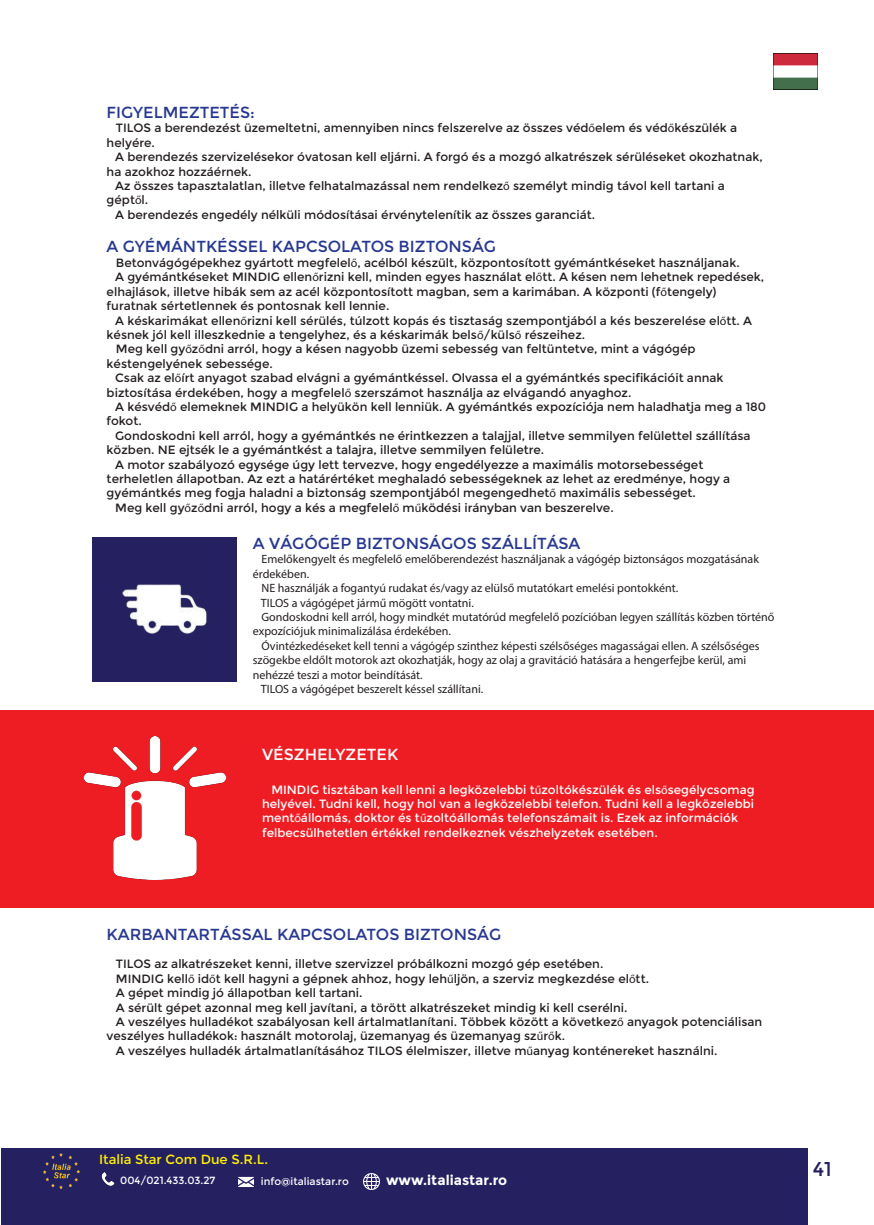
<style>
.page{position:relative;width:874px;height:1225px;background:#fff}
.page>*{position:absolute;margin:0;border:0;box-sizing:border-box;transform-origin:0 0}
.t1{font:20px "Montserrat";color:#252161}
.t2{font:16px "Montserrat";color:#283890}
.t3{font:16px "Montserrat";color:#fff}
.t4{font:700 13.8px "Montserrat";color:#fff}
.t5{font:13.2px "Montserrat";color:#fff101}
.t6{font:12px/14.4px "Montserrat";color:#231f20}
.t7{font:12px "Myriad Pro";color:#231f20}
.t8{font:12px/14.4px "Montserrat";color:#fff}
.t9{font:10.4px "Montserrat";color:#fff}
.s1{font-family:"Myriad Pro"}
</style>
<div class="page">
<div style="left:92px;top:537px;width:144px;height:144px;background:#252161"></div>
<img style="left:122px;top:584px;width:85px;height:50px">
<div style="left:0;top:710px;width:873px;height:197px;background:#ee1d23"></div>
<img style="left:83px;top:736px;width:144px;height:143px">
<img style="left:773px;top:53px;width:44px;height:36px">
<div style="left:1px;top:1149px;width:806px;height:76px;background:#252161"></div>
<img style="left:44px;top:1153px;width:36px;height:35px">
<svg style="left:101px;top:1172px;width:13px;height:14px"></svg>
<img style="left:238px;top:1176px;width:16px;height:11px">
<img style="left:363px;top:1173px;width:16px;height:16px">
<h2 class="t2" style="left:107px;top:103px;width:150px">FIGYELMEZTETÉS:</h2>
<p class="t6" style="left:107px;top:121px;width:631px;text-indent:9px">TILOS a berendezést üzemeltetni, amennyiben nincs felszerelve az összes véd<span class="s1">ő</span>elem és véd<span class="s1">ő</span>készülék a helyére.</p>
<p class="t6" style="left:115px;top:150px;width:648px">A berendezés szervizelésekor óvatosan kell eljárni. A forgó és a mozgó alkatrészek sérüléseket okozhatnak,</p>
<p class="t6" style="left:107px;top:164px;width:146px">ha azokhoz hozzáérnek.</p>
<p class="t6" style="left:115px;top:179px;width:611px">Az összes tapasztalatlan, illetve felhatalmazással nem rendelkez<span class="s1">ő</span> személyt mindig távol kell tartani a</p>
<p class="t6" style="left:107px;top:193px;width:43px">gépt<span class="s1">ő</span>l.</p>
<p class="t6" style="left:115px;top:207px;width:481px">A berendezés engedély nélküli módosításai érvénytelenítik az összes garanciát.</p>
<h2 class="t2" style="left:107px;top:237px;width:391px">A GYÉMÁNTKÉSSEL KAPCSOLATOS BIZTONSÁG</h2>
<p class="t6" style="left:116px;top:255px;width:625px">Betonvágógépekhez gyártott megfelel<span class="s1">ő</span>, acélból készült, központosított gyémántkéseket használjanak.</p>
<p class="t6" style="left:115px;top:270px;width:650px">A gyémántkéseket MINDIG ellen<span class="s1">ő</span>rizni kell, minden egyes használat el<span class="s1">ő</span>tt. A késen nem lehetnek repedések,</p>
<p class="t6" style="left:107px;top:284px;width:611px">elhajlások, illetve hibák sem az acél központosított magban, sem a karimában. A központi (f<span class="s1">ő</span>tengely)</p>
<p class="t6" style="left:107px;top:299px;width:284px">furatnak sértetlennek és pontosnak kell lennie.</p>
<p class="t6" style="left:115px;top:313px;width:638px">A késkarimákat ellen<span class="s1">ő</span>rizni kell sérülés, túlzott kopás és tisztaság szempontjából a kés beszerelése el<span class="s1">ő</span>tt. A</p>
<p class="t6" style="left:107px;top:327px;width:480px">késnek jól kell illeszkednie a tengelyhez, és a késkarimák bels<span class="s1">ő</span>/küls<span class="s1">ő</span> részeihez.</p>
<p class="t6" style="left:116px;top:342px;width:580px">Meg kell gy<span class="s1">ő</span>z<span class="s1">ő</span>dni arról, hogy a késen nagyobb üzemi sebesség van feltüntetve, mint a vágógép</p>
<p class="t6" style="left:107px;top:356px;width:168px">késtengelyének sebessége.</p>
<p class="t6" style="left:115px;top:371px;width:609px">Csak az el<span class="s1">ő</span>írt anyagot szabad elvágni a gyémántkéssel. Olvassa el a gyémántkés specifikációit annak</p>
<p class="t6" style="left:107px;top:385px;width:526px">biztosítása érdekében, hogy a megfelel<span class="s1">ő</span> szerszámot használja az elvágandó anyaghoz.</p>
<p class="t6" style="left:115px;top:399px;width:652px">A késvéd<span class="s1">ő</span> elemeknek MINDIG a helyükön kell lenniük. A gyémántkés expozíciója nem haladhatja meg a 180</p>
<p class="t6" style="left:107px;top:414px;width:37px">fokot.</p>
<p class="t6" style="left:115px;top:428px;width:636px">Gondoskodni kell arról, hogy a gyémántkés ne érintkezzen a talajjal, illetve semmilyen felülettel szállítása</p>
<p class="t6" style="left:107px;top:443px;width:439px">közben. NE ejtsék le a gyémántkést a talajra, illetve semmilyen felületre.</p>
<p class="t6" style="left:115px;top:457px;width:589px">A motor szabályozó egysége úgy lett tervezve, hogy engedélyezze a maximális motorsebességet</p>
<p class="t6" style="left:107px;top:471px;width:625px">terheletlen állapotban. Az ezt a határértéket meghaladó sebességeknek az lehet az eredménye, hogy a</p>
<p class="t6" style="left:107px;top:486px;width:590px">gyémántkés meg fogja haladni a biztonság szempontjából megengedhet<span class="s1">ő</span> maximális sebességet.</p>
<p class="t6" style="left:115px;top:500px;width:500px">Meg kell gy<span class="s1">ő</span>z<span class="s1">ő</span>dni arról, hogy a kés a megfelel<span class="s1">ő</span> m<span class="s1">ű</span>ködési irányban van beszerelve.</p>
<h2 class="t2" style="left:253px;top:534px;width:329px">A VÁGÓGÉP BIZTONSÁGOS SZÁLLÍTÁSA</h2>
<p class="t7" style="left:261px;top:552px;width:499px">Emelőkengyelt és megfelelő emelőberendezést használjanak a vágógép biztonságos mozgatásának</p>
<p class="t7" style="left:253px;top:566px;width:58px">érdekében.</p>
<p class="t7" style="left:261px;top:581px;width:418px">NE használják a fogantyú rudakat és/vagy az elülső mutatókart emelési pontokként.</p>
<p class="t7" style="left:261px;top:595px;width:214px">TILOS a vágógépet jármű mögött vontatni.</p>
<p class="t7" style="left:261px;top:609px;width:514px">Gondoskodni kell arról, hogy mindkét mutatórúd megfelelő pozícióban legyen szállítás közben történő</p>
<p class="t7" style="left:253px;top:624px;width:199px">expozíciójuk minimalizálása érdekében.</p>
<p class="t7" style="left:261px;top:638px;width:499px">Óvintézkedéseket kell tenni a vágógép szinthez képesti szélsőséges magasságai ellen. A szélsőséges</p>
<p class="t7" style="left:253px;top:653px;width:494px">szögekbe eldőlt motorok azt okozhatják, hogy az olaj a gravitáció hatására a hengerfejbe kerül, ami</p>
<p class="t7" style="left:253px;top:667px;width:171px">nehézzé teszi a motor beindítását.</p>
<p class="t7" style="left:261px;top:681px;width:224px">TILOS a vágógépet beszerelt késsel szállítani.</p>
<h2 class="t3" style="left:262px;top:745px;width:138px">VÉSZHELYZETEK</h2>
<p class="t8" style="left:262px;top:782px;width:494px;text-indent:9px">MINDIG tisztában kell lenni a legközelebbi t<span class="s1">ű</span>zoltókészülék és els<span class="s1">ő</span>segélycsomag helyével. Tudni kell, hogy hol van a legközelebbi telefon. Tudni kell a legközelebbi ment<span class="s1">ő</span>állomás, doktor és t<span class="s1">ű</span>zoltóállomás telefonszámait is. Ezek az információk felbecsülhetetlen értékkel rendelkeznek vészhelyzetek esetében.</p>
<h2 class="t2" style="left:107px;top:924px;width:396px">KARBANTARTÁSSAL KAPCSOLATOS BIZTONSÁG</h2>
<p class="t6" style="left:116px;top:957px;width:488px">TILOS az alkatrészeket kenni, illetve szervizzel próbálkozni mozgó gép esetében.</p>
<p class="t6" style="left:116px;top:971px;width:534px">MINDIG kell<span class="s1">ő</span> id<span class="s1">ő</span>t kell hagyni a gépnek ahhoz, hogy leh<span class="s1">ű</span>ljön, a szerviz megkezdése el<span class="s1">ő</span>tt.</p>
<p class="t6" style="left:116px;top:986px;width:248px">A gépet mindig jó állapotban kell tartani.</p>
<p class="t6" style="left:116px;top:1000px;width:513px">A sérült gépet azonnal meg kell javítani, a törött alkatrészeket mindig ki kell cserélni.</p>
<p class="t6" style="left:116px;top:1014px;width:647px">A veszélyes hulladékot szabályosan kell ártalmatlanítani. Többek között a következ<span class="s1">ő</span> anyagok potenciálisan</p>
<p class="t6" style="left:107px;top:1029px;width:459px">veszélyes hulladékok: használt motorolaj, üzemanyag és üzemanyag sz<span class="s1">ű</span>r<span class="s1">ő</span>k.</p>
<p class="t6" style="left:116px;top:1043px;width:602px">A veszélyes hulladék ártalmatlanításához TILOS élelmiszer, illetve m<span class="s1">ű</span>anyag konténereket használni.</p>
<p class="t5" style="left:99px;top:1152px;width:170px">Italia Star Com Due S.R.L.</p>
<p class="t9" style="left:120px;top:1174px;width:97px">004/021.433.03.27</p>
<p class="t9" style="left:261px;top:1175px;width:89px">info@italiastar.ro</p>
<p class="t4" style="left:386px;top:1171px;width:123px">www.italiastar.ro</p>
<h1 class="t1" style="left:812px;top:1157px;width:20px">41</h1>
</div>
